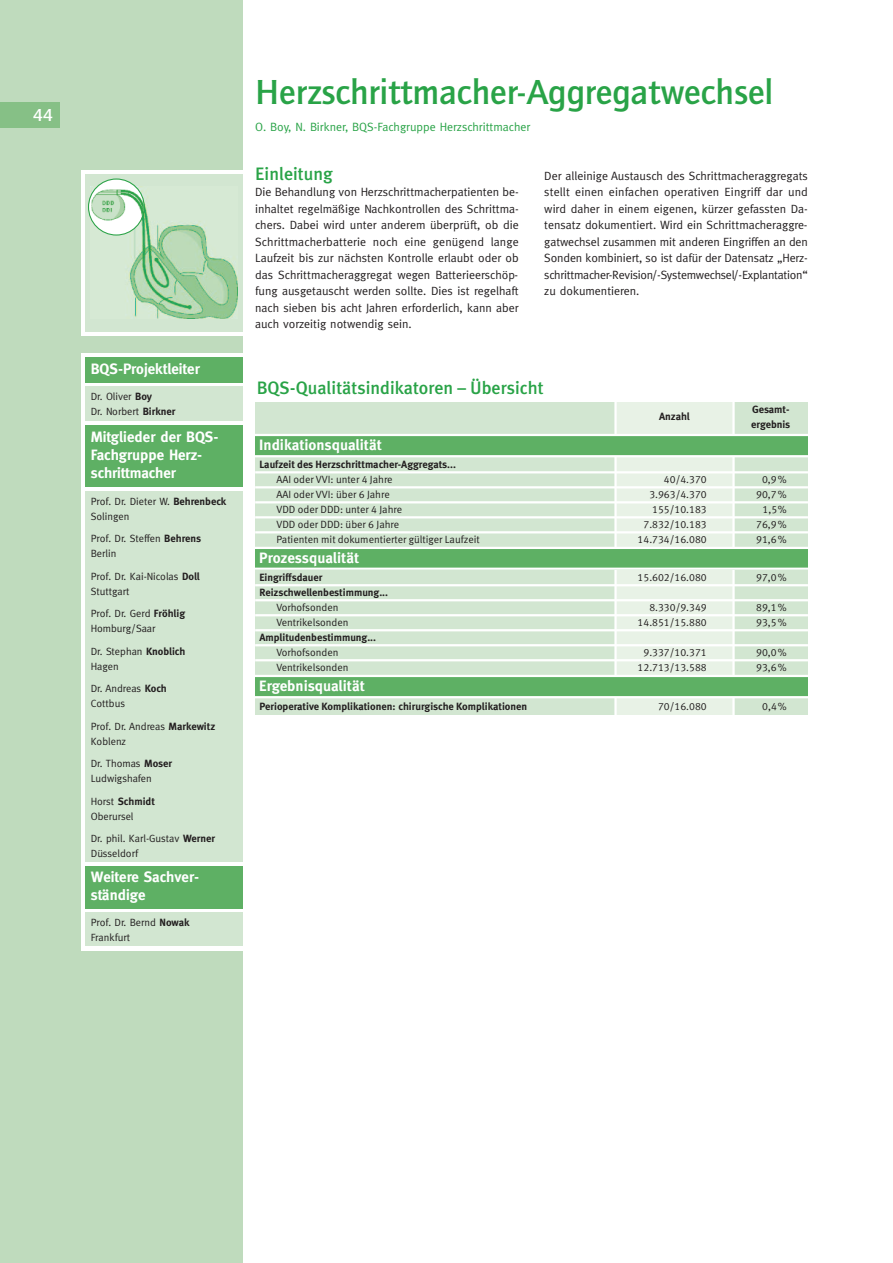
<style>
.page{position:relative;width:893px;height:1263px;background:#fff}
.page>*{position:absolute;margin:0;border:0;box-sizing:border-box;transform-origin:0 0}
.t1{font:500 36px "Quay Sans";color:#29a347}
.t2{font:500 18px "Meta Plus";color:#29a347}
.t3{font:500 18px "Quay Sans";color:#fff}
.t4{font:700 15px/18px "Meta";color:#fff}
.t5{font:15px "Meta Bold LF";color:#fff}
.t6{font:12px/16.5px "Meta";color:#231f20;text-align:justify}
.t7{font:12px "Meta";color:#29a347}
.t8{font:10.5px/15px "Meta Normal LF";color:#231f20}
.t9{font:10.5px/15px "Meta";color:#231f20}
.t10{font:10.5px/15px "Meta Bold LF";color:#231f20}
.s1{font-weight:700}
</style>
<div class="page">
<div style="left:0;top:0;width:242px;height:1263px;background:#bfdbbd"></div>
<div style="left:0;top:102px;width:60px;height:26px;background:#86c086"></div>
<div style="left:255px;top:402px;width:553px;height:312px;background:#d2e6d1"></div>
<div style="left:615px;top:402px;width:118px;height:312px;background:#e8f2e6"></div>
<hr style="left:614px;top:400px;width:3px;height:336px;background:#fff">
<hr style="left:732px;top:400px;width:3px;height:335px;background:#fff">
<hr style="left:255px;top:584px;width:553px;height:2px;background:#fff">
<hr style="left:255px;top:599px;width:553px;height:2px;background:#fff">
<hr style="left:255px;top:614px;width:553px;height:2px;background:#fff">
<hr style="left:255px;top:629px;width:553px;height:2px;background:#fff">
<hr style="left:255px;top:644px;width:553px;height:2px;background:#fff">
<hr style="left:255px;top:659px;width:553px;height:2px;background:#fff">
<div style="left:255px;top:548px;width:553px;height:22px;background:#5eb064"></div>
<hr style="left:253px;top:547px;width:557px;height:2px;background:#fff">
<hr style="left:253px;top:568px;width:557px;height:2px;background:#fff">
<hr style="left:255px;top:471px;width:553px;height:2px;background:#fff">
<hr style="left:255px;top:486px;width:553px;height:2px;background:#fff">
<hr style="left:255px;top:501px;width:553px;height:2px;background:#fff">
<hr style="left:255px;top:516px;width:553px;height:2px;background:#fff">
<hr style="left:255px;top:531px;width:553px;height:2px;background:#fff">
<div style="left:255px;top:435px;width:553px;height:22px;background:#5eb064"></div>
<hr style="left:253px;top:434px;width:557px;height:2px;background:#fff">
<hr style="left:253px;top:455px;width:557px;height:2px;background:#fff">
<div style="left:255px;top:676px;width:553px;height:22px;background:#5eb064"></div>
<hr style="left:253px;top:675px;width:557px;height:2px;background:#fff">
<hr style="left:253px;top:696px;width:557px;height:2px;background:#fff">
<div style="left:81px;top:353px;width:166px;height:597px;background:#fff"></div>
<div style="left:85px;top:387px;width:157px;height:34px;background:#d2e6d1"></div>
<div style="left:85px;top:357px;width:157px;height:26px;background:#5eb064"></div>
<div style="left:85px;top:491px;width:157px;height:371px;background:#d2e6d1"></div>
<div style="left:85px;top:425px;width:157px;height:62px;background:#5eb064"></div>
<div style="left:85px;top:866px;width:157px;height:42px;background:#5eb064"></div>
<div style="left:85px;top:913px;width:157px;height:33px;background:#d2e6d1"></div>
<div style="left:81px;top:170px;width:166px;height:166px;background:#fff"></div>
<div style="left:85px;top:174px;width:157px;height:158px;background:#d2e6d1"></div>
<img style="left:125px;top:197px;width:112px;height:121px">
<svg style="left:88px;top:178px;width:57px;height:58px"></svg>
<h2 class="t3" style="left:33px;top:104px;width:21px">44</h2>
<p class="t4" style="left:91px;top:360px;width:110px">BQS-Projektleiter</p>
<p class="t9" style="left:91px;top:389px;width:86px">Dr. Oliver <span class="s1">Boy<br></span>Dr. Norbert <span class="s1">Birkner</span></p>
<p class="t4" style="left:91px;top:428px;width:129px">Mitglieder der BQS-<br>Fachgruppe Herz&shy;schrittmacher</p>
<p class="t9" style="left:91px;top:494px;width:137px">Prof. Dr. Dieter W. <span class="s1">Behrenbeck<br></span>Solingen</p>
<p class="t9" style="left:91px;top:531px;width:112px">Prof. Dr. Steffen <span class="s1">Behrens<br></span>Berlin</p>
<p class="t9" style="left:91px;top:569px;width:111px">Prof. Dr. Kai-Nicolas <span class="s1">Doll<br></span>Stuttgart</p>
<p class="t9" style="left:91px;top:606px;width:96px">Prof. Dr. Gerd <span class="s1">Fröhlig<br></span>Homburg/Saar</p>
<p class="t9" style="left:91px;top:644px;width:96px">Dr. Stephan <span class="s1">Knoblich<br></span>Hagen</p>
<p class="t9" style="left:91px;top:681px;width:77px">Dr. Andreas <span class="s1">Koch<br></span>Cottbus</p>
<p class="t9" style="left:91px;top:719px;width:126px">Prof. Dr. Andreas <span class="s1">Markewitz<br></span>Koblenz</p>
<p class="t9" style="left:91px;top:756px;width:83px">Dr. Thomas <span class="s1">Moser<br></span>Ludwigshafen</p>
<p class="t9" style="left:91px;top:794px;width:66px">Horst <span class="s1">Schmidt<br></span>Oberursel</p>
<p class="t9" style="left:91px;top:831px;width:126px">Dr. phil. Karl-Gustav <span class="s1">Werner<br></span>Düsseldorf</p>
<p class="t4" style="left:91px;top:868px;width:110px">Weitere Sachver&shy;ständige</p>
<p class="t9" style="left:91px;top:915px;width:100px">Prof. Dr. Bernd <span class="s1">Nowak<br></span>Frankfurt</p>
<h1 class="t1" style="left:255px;top:71px;width:520px">Herzschrittmacher-Aggregatwechsel</h1>
<p class="t7" style="left:255px;top:119px;width:277px">O. Boy, N. Birkner, BQS-Fachgruppe Herzschrittmacher</p>
<h2 class="t2" style="left:255px;top:163px;width:79px">Einleitung</h2>
<p class="t6" style="left:255px;top:184px;width:265px">Die Behandlung von Herzschrittmacherpatienten be&shy;inhaltet regelmäßige Nachkontrollen des Schrittma&shy;chers. Dabei wird unter anderem überprüft, ob die Schrittmacherbatterie noch eine genügend lange Laufzeit bis zur nächsten Kontrolle erlaubt oder ob das Schrittmacheraggregat wegen Batterieerschöp&shy;fung ausgetauscht werden sollte. Dies ist regelhaft nach sieben bis acht Jahren erforderlich, kann aber auch vorzeitig notwendig sein.</p>
<p class="t6" style="left:544px;top:167px;width:265px">Der alleinige Austausch des Schrittmacheraggregats stellt einen einfachen operativen Eingriff dar und wird daher in einem eigenen, kürzer gefassten Da&shy;tensatz dokumentiert. Wird ein Schrittmacheraggre&shy;gatwechsel zusammen mit anderen Eingriffen an den Sonden kombiniert, so ist dafür der Datensatz „Herz&shy;schrittmacher-Revision/-Systemwechsel/-Explantation“ zu dokumentieren.</p>
<h2 class="t2" style="left:257px;top:377px;width:289px">BQS-Qualitätsindikatoren – Übersicht</h2>
<p class="t5" style="left:259px;top:439px;width:124px">Indikationsqualität</p>
<p class="t10" style="left:659px;top:410px;width:32px">Anzahl</p>
<p class="t10" style="left:751px;top:403px;width:41px">Gesamt&shy;ergebnis</p>
<p class="t10" style="left:259px;top:458px;width:198px">Laufzeit des Herzschrittmacher-Aggregats...</p>
<p class="t8" style="left:276px;top:473px;width:205px">AAI oder VVI: unter 4 Jahre<br>AAI oder VVI: über 6 Jahre<br>VDD oder DDD: unter 4 Jahre<br>VDD oder DDD: über 6 Jahre<br>Patienten mit dokumentierter gültiger Laufzeit</p>
<p class="t8" style="left:638px;top:473px;width:71px;text-align:right">40/4.370<br>3.963/4.370<br>155/10.183<br>7.832/10.183<br>14.734/16.080</p>
<p class="t8" style="left:756px;top:473px;width:32px;text-align:right">0,9%<br>90,7%<br>1,5%<br>76,9%<br>91,6%</p>
<p class="t5" style="left:259px;top:552px;width:101px">Prozessqualität</p>
<p class="t8" style="left:638px;top:571px;width:71px">15.602/16.080</p>
<p class="t8" style="left:638px;top:601px;width:71px;text-align:right">8.330/9.349<br>14.851/15.880</p>
<p class="t8" style="left:638px;top:646px;width:71px;text-align:center">9.337/10.371<br>12.713/13.588</p>
<p class="t8" style="left:658px;top:699px;width:50px">70/16.080</p>
<p class="t10" style="left:259px;top:571px;width:130px">Eingriffsdauer<br>Reizschwellenbestimmung...</p>
<p class="t8" style="left:276px;top:601px;width:74px">Vorhofsonden<br>Ventrikelsonden</p>
<p class="t10" style="left:259px;top:631px;width:118px">Amplitudenbestimmung...</p>
<p class="t8" style="left:276px;top:646px;width:74px">Vorhofsonden<br>Ventrikelsonden</p>
<p class="t8" style="left:756px;top:571px;width:32px">97,0%</p>
<p class="t8" style="left:756px;top:601px;width:32px">89,1%<br>93,5%</p>
<p class="t8" style="left:756px;top:646px;width:32px">90,0%<br>93,6%</p>
<p class="t5" style="left:259px;top:680px;width:107px">Ergebnisqualität</p>
<p class="t10" style="left:259px;top:699px;width:269px">Perioperative Komplikationen: chirurgische Komplikationen</p>
<p class="t8" style="left:762px;top:699px;width:26px">0,4%</p>
</div>
